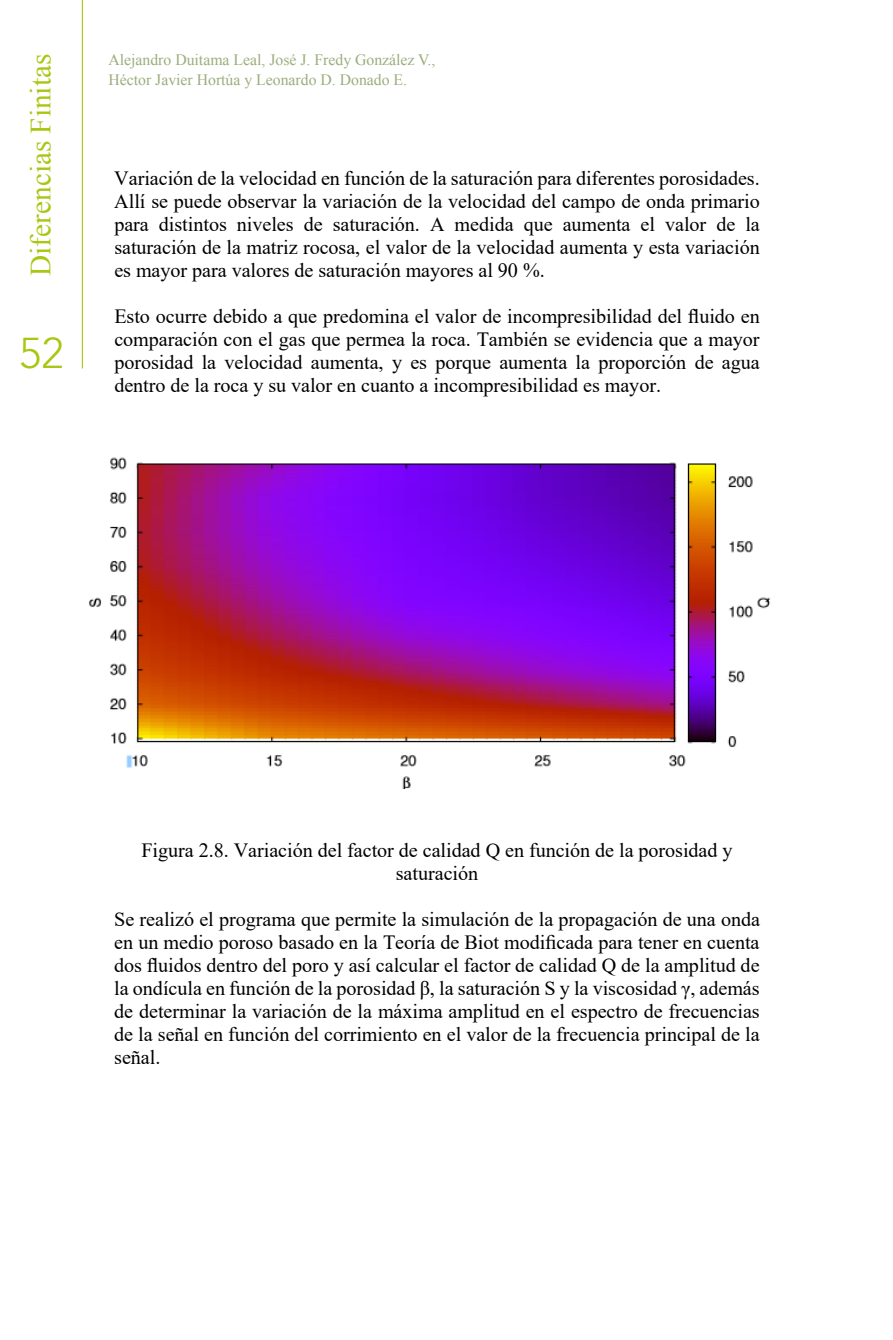
<style>
.page{position:relative;width:893px;height:1340px;background:#fff}
.page>*{position:absolute;margin:0;border:0;box-sizing:border-box;transform-origin:0 0}
.t1{font:300 42.75px "Avenir LT Std";color:#a8c713}
.t2{font:29.25px "Times New Roman";color:#a8c713}
.t3{font:20.25px/23.2px "Times New Roman";letter-spacing:-.005em;color:#000;text-align:justify}
.t4{font:15.75px/20.2px "Times New Roman";color:#9bad7b}
</style>
<div class="page">
<hr style="left:82px;top:0;width:1px;height:368px;background:#a8c713">
<img style="left:89px;top:457px;width:682px;height:331px">
<h2 class="t2" style="left:21px;top:276px;width:223px;rotate:-90deg">Diferencias Finitas</h2>
<h1 class="t1" style="left:19px;top:328px;width:46px">52</h1>
<p class="t4" style="left:108px;top:49px;width:329px">Alejandro Duitama Leal, José J. Fredy González V.,<br>Héctor Javier Hortúa y Leonardo D. Donado E.</p>
<p class="t3" style="left:114px;top:166px;width:647px">Variación de la velocidad en función de la saturación para diferentes porosidades.<br>Allí se puede observar la variación de la velocidad del campo de onda primario para distintos niveles de saturación. A medida que aumenta el valor de la saturación de la matriz rocosa, el valor de la velocidad aumenta y esta variación es mayor para valores de saturación mayores al 90 %.</p>
<p class="t3" style="left:114px;top:304px;width:647px">Esto ocurre debido a que predomina el valor de incompresibilidad del fluido en comparación con el gas que permea la roca. También se evidencia que a mayor porosidad la velocidad aumenta, y es porque aumenta la proporción de agua dentro de la roca y su valor en cuanto a incompresibilidad es mayor.</p>
<p class="t3" style="left:141px;top:837px;width:593px;text-align:center">Figura 2.8. Variación del factor de calidad Q en función de la porosidad y saturación</p>
<p class="t3" style="left:114px;top:907px;width:647px">Se realizó el programa que permite la simulación de la propagación de una onda en un medio poroso basado en la Teoría de Biot modificada para tener en cuenta dos fluidos dentro del poro y así calcular el factor de calidad Q de la amplitud de la ondícula en función de la porosidad β, la saturación S y la viscosidad γ, además de determinar la variación de la máxima amplitud en el espectro de frecuencias de la señal en función del corrimiento en el valor de la frecuencia principal de la señal.</p>
</div>
